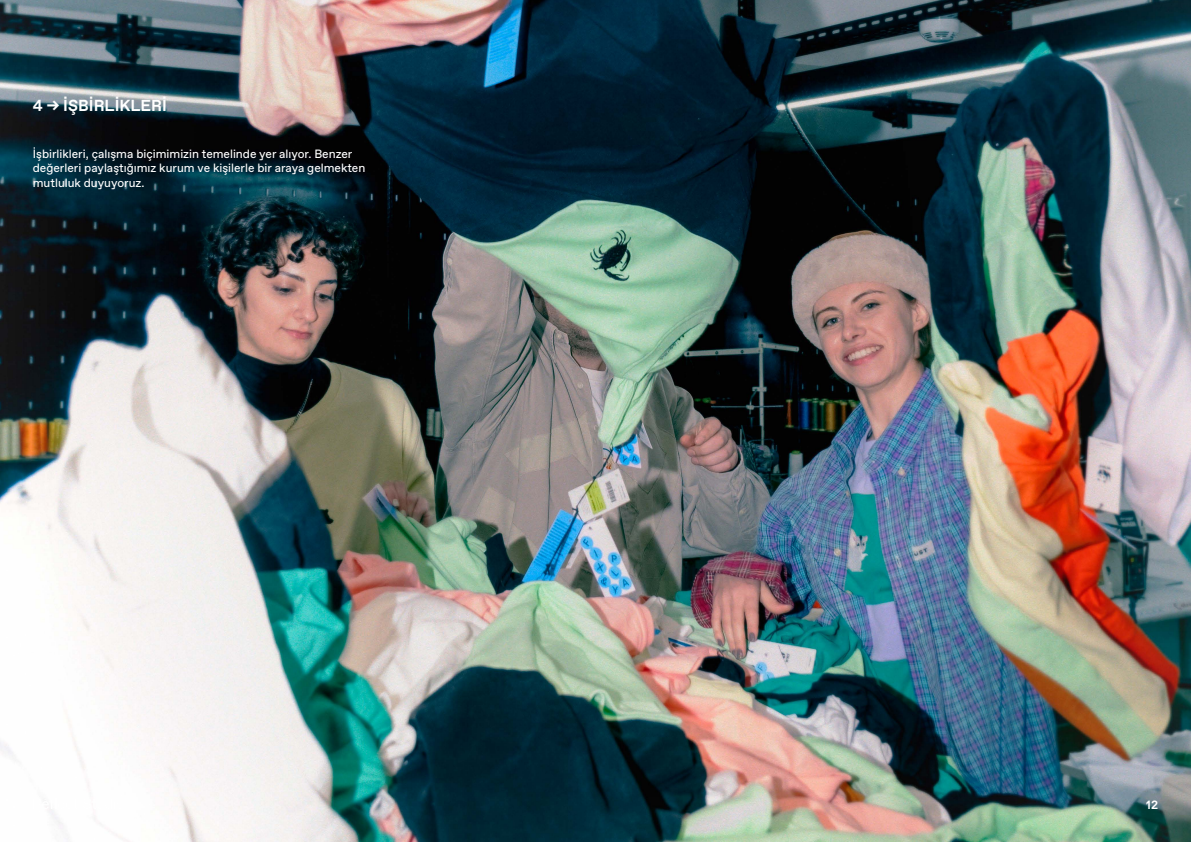
<style>
.page{position:relative;width:1191px;height:842px;background:#fff}
.page>*{position:absolute;margin:0;border:0;box-sizing:border-box;transform-origin:0 0}
.t1{font:700 16px "Favorit Std";color:#fff}
.t2{font:12px/14.4px "Favorit Std";color:#fff}
.t3{font:700 12px "Favorit Std";color:#fff}
</style>
<div class="page">
<img style="left:0;top:0;width:1191px;height:842px">
<svg style="left:33px;top:798px;width:91px;height:11px"></svg>
<h1 class="t1" style="left:33px;top:95px;width:135px">4 → İŞBİRLİKLERİ</h1>
<p class="t2" style="left:33px;top:146px;width:334px">İşbirlikleri, çalışma biçimimizin temelinde yer alıyor. Benzer değerleri paylaştığımız kurum ve kişilerle bir araya gelmekten mutluluk duyuyoruz.</p>
<p class="t3" style="left:1146px;top:797px;width:13px">12</p>
</div>
